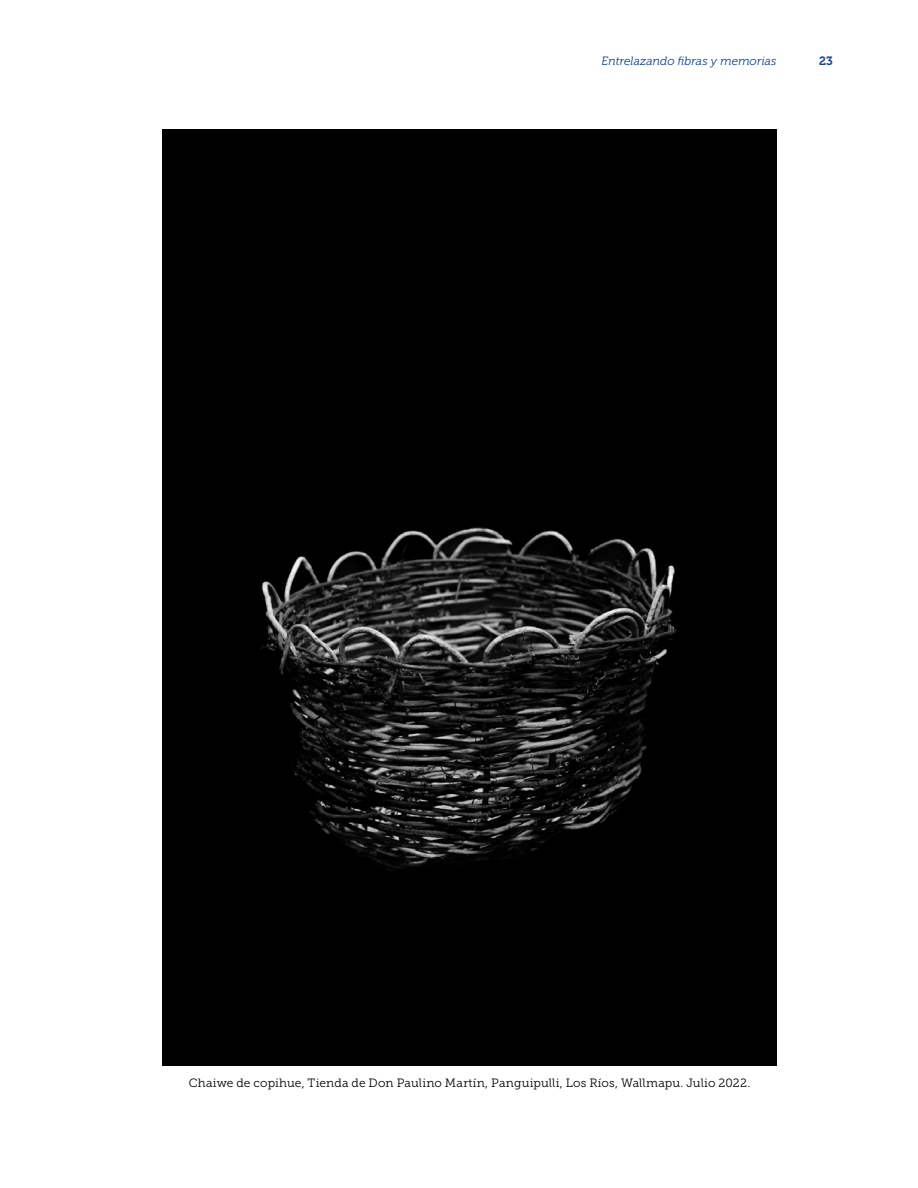
<style>
.page{position:relative;width:918px;height:1188px;background:#fff}
.page>*{position:absolute;margin:0;border:0;box-sizing:border-box;transform-origin:0 0}
.t1{font:12px "Museo Slab 300";letter-spacing:.01em;color:#000}
.t2{font:italic 12px "Museo 300";letter-spacing:.01em;color:#134392}
.t3{font:12px "Museo 700";color:#134392}
</style>
<div class="page">
<img style="left:163px;top:130px;width:613px;height:935px">
<p class="t2" style="left:602px;top:54px;width:176px">Entrelazando fibras y memorias</p>
<p class="t3" style="left:819px;top:54px;width:15px">23</p>
<p class="t1" style="left:189px;top:1077px;width:563px">Chaiwe de copihue, Tienda de Don Paulino Martín, Panguipulli, Los Ríos, Wallmapu. Julio 2022.</p>
</div>
